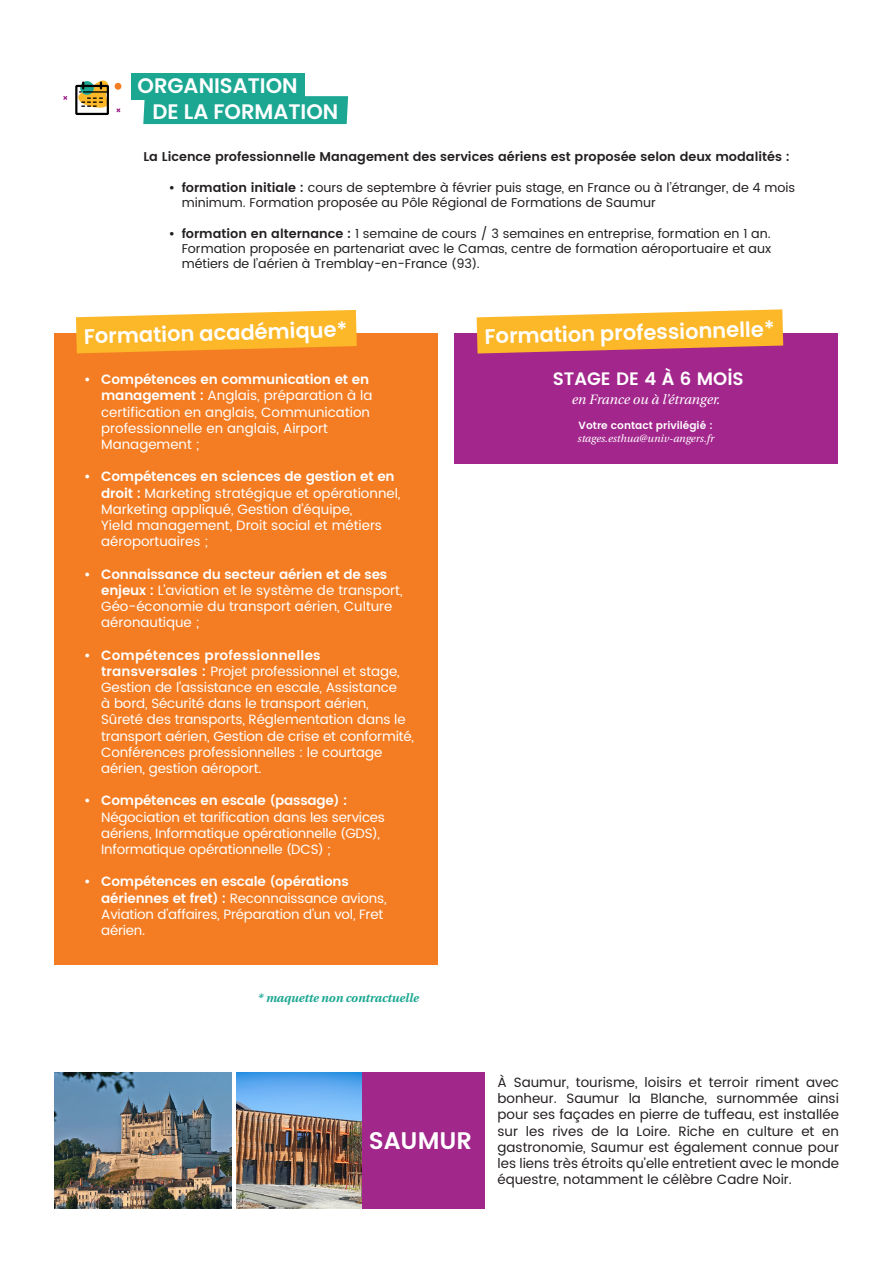
<style>
.page{position:relative;width:893px;height:1263px;background:#fff}
.page>*{position:absolute;margin:0;border:0;box-sizing:border-box;transform-origin:0 0}
.t1{font:600 24px "UA Poppins Titre";color:#fff}
.t2{font:600 21px "Poppins";color:#fff}
.t3{font:600 18px "UA Poppins Titre";color:#fff}
.t4{font:13.5px/16.2px "UA Poppins Texte";letter-spacing:-.01em;color:#fff}
.t5{font:13.5px/16.2px "UA Poppins Texte";color:#231f20;text-align:justify}
.t6{font:italic 13.5px "UA Poppins Texte";color:#fff}
.t7{font:12.75px/15.3px "UA Poppins Texte";color:#231f20}
.t8{font:600 12.75px "UA Poppins Texte";color:#231f20}
.t9{font:italic 600 12px "UA Poppins Texte";color:#1ba792}
.t10{font:italic 10.5px "UA Poppins Texte";color:#fff}
.t11{font:600 10.5px "UA Poppins Texte";color:#fff}
.s1{font-weight:600}
</style>
<div class="page">
<div style="left:357px;top:1073px;width:128px;height:136px;background:#a1278b"></div>
<div style="left:455px;top:333px;width:383px;height:131px;background:#a3268d"></div>
<div style="left:54px;top:334px;width:383px;height:631px;background:#f47d23"></div>
<svg style="left:477px;top:309px;width:306px;height:44px"></svg>
<svg style="left:76px;top:310px;width:281px;height:43px;background:#fbb939"></svg>
<div style="left:131px;top:73px;width:173px;height:26px;background:#1ba792"></div>
<div style="left:143px;top:96px;width:205px;height:28px;background:#1ba792"></div>
<div style="left:115px;top:83px;width:6px;height:7px;background:#f47d23;border-radius:50%"></div>
<svg style="left:63px;top:96px;width:4px;height:4px"></svg>
<svg style="left:116px;top:108px;width:4px;height:4px"></svg>
<svg style="left:75px;top:80px;width:34px;height:35px"></svg>
<img style="left:236px;top:1073px;width:126px;height:136px">
<img style="left:54px;top:1073px;width:177px;height:136px">
<p class="t2" style="left:138px;top:74px;width:162px">ORGANISATION</p>
<p class="t2" style="left:153px;top:99px;width:187px">DE LA FORMATION</p>
<p class="t8" style="left:143px;top:147px;width:648px">La Licence professionnelle Management des services aériens est proposée selon deux modalités :</p>
<p class="t7" style="left:182px;top:180px;width:615px;text-indent:-13px"><span class="s1">• formation initiale :</span> cours de septembre à février puis stage, en France ou à l’étranger, de 4 mois minimum. Formation proposée au Pôle Régional de Formations de Saumur</p>
<p class="t7" style="left:182px;top:226px;width:591px;text-align:justify;text-indent:-13px"><span class="s1">• formation en alternance :</span> 1 semaine de cours / 3 semaines en entreprise, formation en 1 an.<br>Formation proposée en partenariat avec le Camas, centre de formation aéroportuaire et aux métiers de l’aérien à Tremblay-en-France (93).</p>
<p class="t2" style="left:83px;top:325px;width:265px;rotate:-2deg">Formation académique*</p>
<p class="t2" style="left:484px;top:326px;width:292px;rotate:-2deg">Formation professionnelle*</p>
<p class="t4" style="left:101px;top:372px;width:273px;text-indent:-17px"><span class="s1">• Compétences en communication et en management :</span> Anglais, préparation à la certification en anglais, Communication professionnelle en anglais, Airport Management ;</p>
<p class="t4" style="left:101px;top:469px;width:301px;text-indent:-17px"><span class="s1">• Compétences en sciences de gestion et en droit :</span> Marketing stratégique et opérationnel, Marketing appliqué, Gestion d’équipe,<br>Yield management, Droit social et métiers aéroportuaires ;</p>
<p class="t4" style="left:101px;top:566px;width:303px;text-indent:-17px"><span class="s1">• Connaissance du secteur aérien et de ses enjeux :</span> L’aviation et le système de transport, Géo-économie du transport aérien, Culture aéronautique ;</p>
<p class="t4" style="left:101px;top:647px;width:314px;text-indent:-17px"><span class="s1">• Compétences professionnelles transversales :</span> Projet professionnel et stage, Gestion de l’assistance en escale, Assistance<br>à bord, Sécurité dans le transport aérien, Sûreté des transports, Réglementation dans le transport aérien, Gestion de crise et conformité, Conférences professionnelles : le courtage aérien, gestion aéroport.</p>
<p class="t4" style="left:101px;top:793px;width:285px;text-indent:-17px"><span class="s1">• Compétences en escale (passage) :<br></span>Négociation et tarification dans les services aériens, Informatique opérationnelle (GDS), Informatique opérationnelle (DCS) ;</p>
<p class="t4" style="left:101px;top:874px;width:287px;text-indent:-17px"><span class="s1">• Compétences en escale (opérations aériennes et fret) :</span> Reconnaissance avions, Aviation d’affaires, Préparation d’un vol, Fret aérien.</p>
<p class="t9" style="left:257px;top:988px;width:163px">* maquette non contractuelle</p>
<p class="t3" style="left:553px;top:366px;width:193px">STAGE DE 4 À 6 MOIS</p>
<p class="t6" style="left:571px;top:389px;width:150px">en France ou à l’étranger.</p>
<p class="t11" style="left:579px;top:418px;width:136px">Votre contact privilégié :</p>
<p class="t10" style="left:577px;top:430px;width:138px">stages.esthua@univ-angers.fr</p>
<p class="t1" style="left:369px;top:1124px;width:105px">SAUMUR</p>
<p class="t5" style="left:497px;top:1075px;width:343px">À Saumur, tourisme, loisirs et terroir riment avec bonheur. Saumur la Blanche, surnommée ainsi pour ses façades en pierre de tuffeau, est installée sur les rives de la Loire. Riche en culture et en gastronomie, Saumur est également connue pour les liens très étroits qu’elle entretient avec le monde équestre, notamment le célèbre Cadre Noir.</p>
</div>
